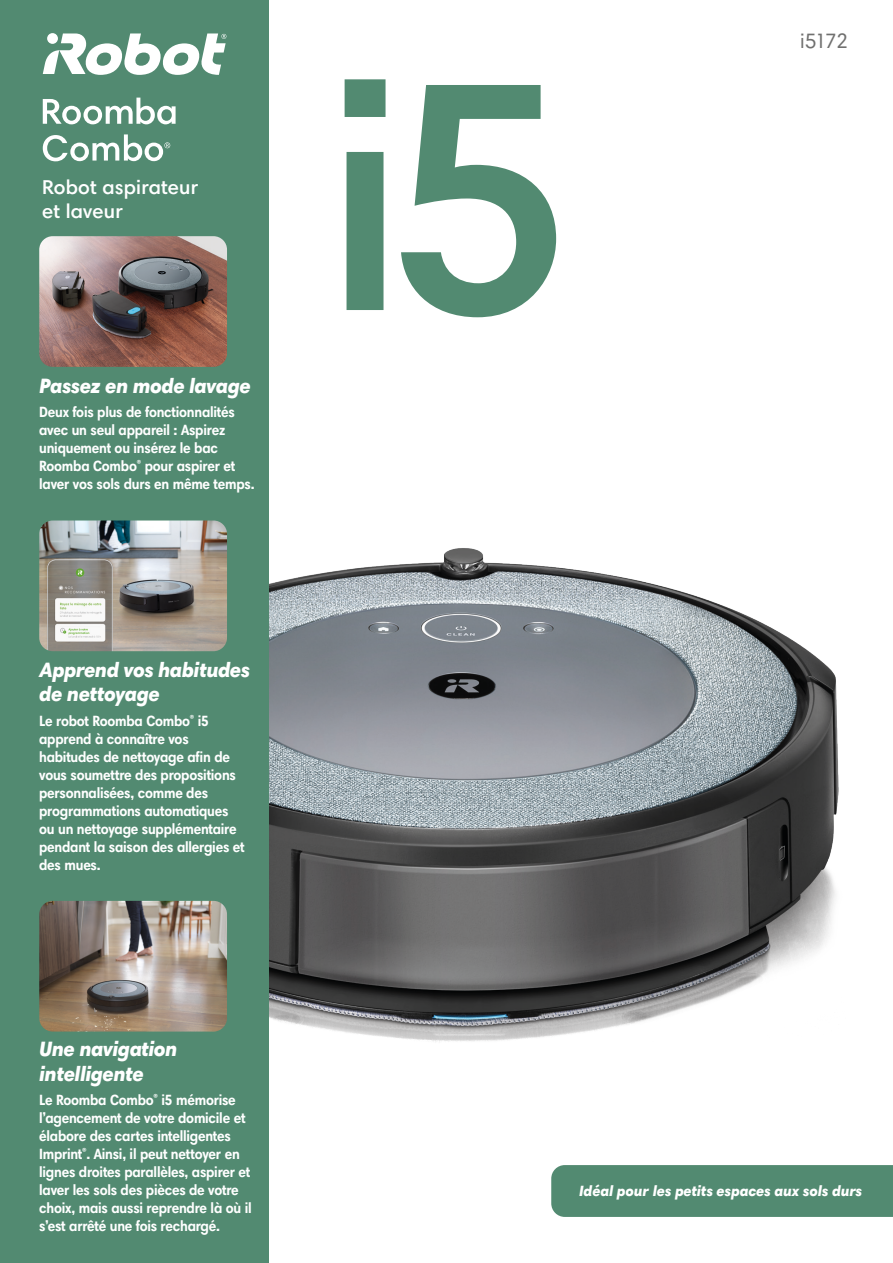
<style>
.page{position:relative;width:893px;height:1263px;background:#fff}
.page>*{position:absolute;margin:0;border:0;box-sizing:border-box;transform-origin:0 0}
.header_-_white_-_MAS{font:600 330px "Harmonia Sans Pro Cyr";color:#528a71}
.header_-_white_-_MAS-2{font:italic 900 21px/24px "Harmonia Sans Pro Cyr";letter-spacing:-.015em;color:#fff}
.model_number{font:21px "Harmonia Sans Std";letter-spacing:-.05em;color:#70706f}
.Lockup{font:600 20.25px/24.3px "Harmonia Sans Pro Cyr";letter-spacing:.01em;color:#fff}
.basic_-_white_-_MAST{font:700 condensed 15px/18px "Harmonia Sans Pro Cyr";letter-spacing:-.015em;color:#fff}
.Front_page_note{font:italic 900 15px "Harmonia Sans Pro Cyr";color:#fff}
</style>
<div class="page">
<img style="left:269px;top:548px;width:570px;height:494px">
<div style="left:0;top:0;width:269px;height:1263px;background:#528a71"></div>
<img style="left:39px;top:236px;width:188px;height:131px">
<img style="left:39px;top:901px;width:188px;height:130px">
<img style="left:39px;top:520px;width:188px;height:131px">
<div style="left:551px;top:1165px;width:342px;height:52px;background:#528a71"></div>
<svg style="left:43px;top:98px;width:133px;height:26px"></svg>
<svg style="left:43px;top:33px;width:183px;height:42px"></svg>
<svg style="left:43px;top:134px;width:127px;height:27px"></svg>
<p class="Lockup" style="left:42px;top:174px;width:158px">Robot aspirateur et laveur</p>
<p class="header_-_white_-_MAS-2" style="left:39px;top:373px;width:213px">Passez en mode lavage</p>
<p class="basic_-_white_-_MAST" style="left:39px;top:403px;width:217px">Deux fois plus de fonctionnalités avec un seul appareil : Aspirez uniquement ou insérez le bac<br>Roomba Combo<sup>®</sup> pour aspirer et laver vos sols durs en même temps.</p>
<p class="header_-_white_-_MAS-2" style="left:39px;top:657px;width:212px">Apprend vos habitudes de nettoyage</p>
<p class="basic_-_white_-_MAST" style="left:39px;top:711px;width:207px">Le robot Roomba Combo<sup>®</sup> i5 apprend à connaître vos habitudes de nettoyage afin de vous soumettre des propositions personnalisées, comme des programmations automatiques ou un nettoyage supplémentaire pendant la saison des allergies et des mues.</p>
<p class="header_-_white_-_MAS-2" style="left:39px;top:1036px;width:139px">Une navigation intelligente</p>
<p class="basic_-_white_-_MAST" style="left:39px;top:1091px;width:214px">Le Roomba Combo<sup>®</sup> i5 mémorise l’agencement de votre domicile et élabore des cartes intelligentes Imprint<sup>®</sup>. Ainsi, il peut nettoyer en lignes droites parallèles, aspirer et laver les sols des pièces de votre choix, mais aussi reprendre là où il s’est arrêté une fois rechargé.</p>
<p class="header_-_white_-_MAS" style="left:325px;top:-11px;width:249px">i5</p>
<p class="model_number" style="left:800px;top:28px;width:49px">i5172</p>
<p class="Front_page_note" style="left:579px;top:1181px;width:284px">Idéal pour les petits espaces aux sols durs</p>
</div>
